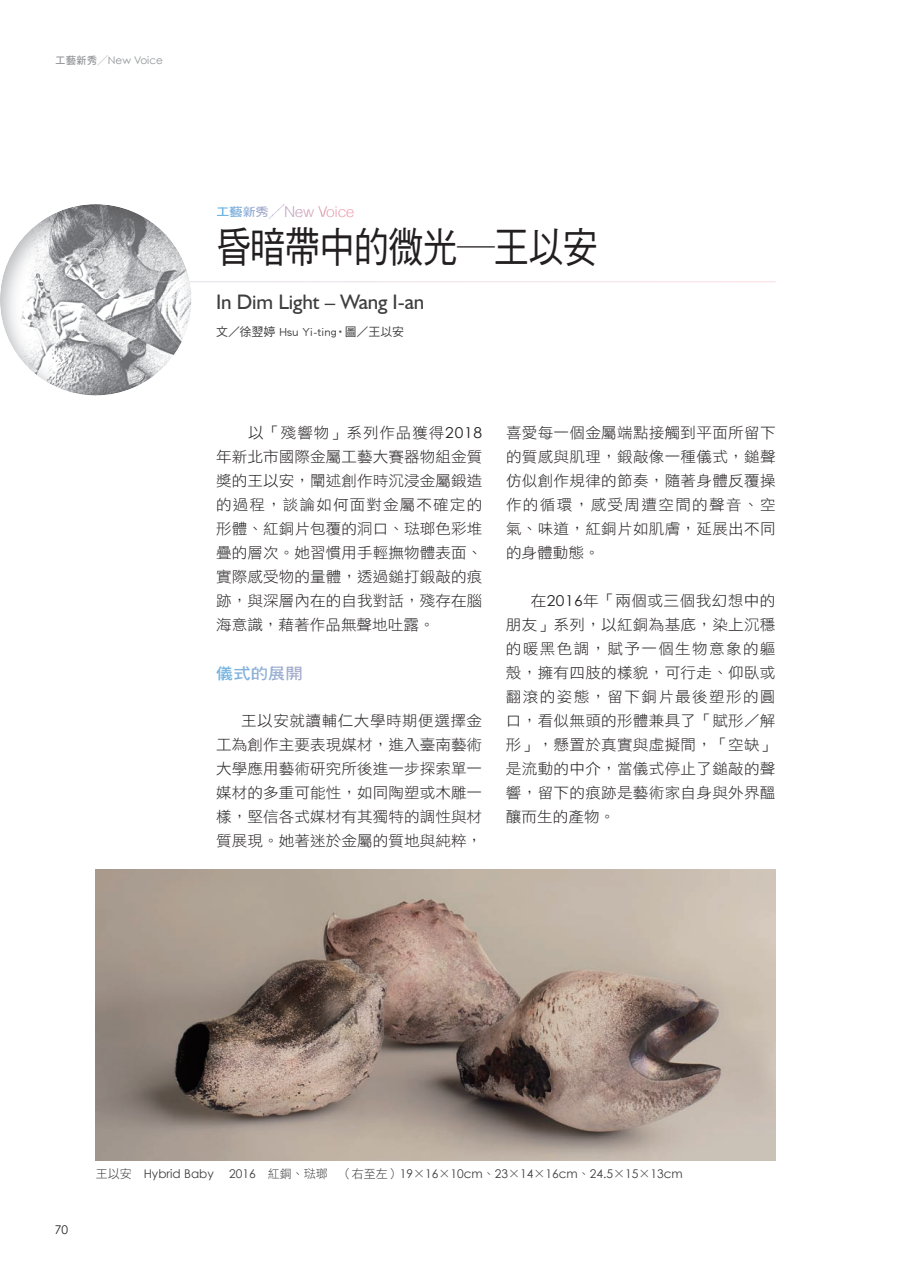
<style>
.page{position:relative;width:919px;height:1280px;background:#fff}
.page>*{position:absolute;margin:0;border:0;box-sizing:border-box;transform-origin:0 0}
.t1{font:42px "DF Hei Std W5 B5 pc H";letter-spacing:-.025em;color:#231f20;scale:.84 1}
.t2{font:21px "Humanist 521 BT";letter-spacing:-.005em;color:#3e3e3f}
.t3{font:15.75px "DF Hei Std W7 B5 pc H";color:#67b3e3;scale:1.1 1}
.t4{font:15px/24px "DF Hei Std W3 B5 pc H";letter-spacing:.005em;color:#231f20;text-align:justify;scale:1.04 1}
.t5{font:12px "Century Gothic";color:#3e3e3f}
.t6{font:12px "DF Hei Std W5 B5 pc H";color:#3e3e3f}
.t7{font:12px "DF Hei Std W7 B5 pc H";color:#67b3e3;scale:1.12 1}
.t8{font:12px "Century Gothic";color:#231f20}
.t9{font:10.5px "Century Gothic";color:#939598}
.s1{font-family:"DF Hei Std W7 B5 pc H"}
.s2{color:#71b2e0}
.s3{color:#92b0d6}
.s4{color:#9bafd3}
.s5{font-family:"DF Hei Std W3 B5 pc H";font-size:15px;color:#afadcb}
.s6{font-family:"Helvetica";font-weight:300;font-size:15px;color:#c3abc3}
.s7{font-family:"Helvetica";font-weight:300;font-size:15px;color:#cba9c0}
.s8{font-family:"Helvetica";font-weight:300;font-size:15px;color:#d1a8be}
.s9{font-family:"Helvetica";font-weight:300;font-size:15px;color:#dca6b8}
.s10{font-family:"Helvetica";font-weight:300;font-size:15px;color:#e5a5b5}
.s11{font-family:"Helvetica";font-weight:300;font-size:15px;color:#eaa4b3}
.s12{font-family:"Helvetica";font-weight:300;font-size:15px;color:#eda4b2}
.s13{font-family:"Helvetica";font-weight:300;font-size:15px;color:#efa3b1}
.s14{font-family:"Century Gothic"}
.s15{color:#7fb1dc}
.s16{color:#88b1da}
.s17{color:#91b0d6}
.s18{color:#a2aed0}
.s19{font-family:"DF Hei Std W3 B5 pc H"}
</style>
<div class="page">
<img style="left:0;top:204px;width:191px;height:191px">
<img style="left:105px;top:282px;width:85px;height:1px">
<img style="left:96px;top:870px;width:679px;height:291px">
<p class="t9" style="left:55px;top:54px;width:109px"><span class="s1">工藝新秀╱</span>New Voice</p>
<p class="t7" style="left:216px;top:207px;width:125px">工<span class="s2">藝</span><span class="s3">新</span><span class="s4">秀</span><span class="s5">╱</span><span class="s6">N</span><span class="s7">e</span><span class="s8">w</span> <span class="s9">V</span><span class="s10">o</span><span class="s11">i</span><span class="s12">c</span><span class="s13">e</span></p>
<p class="t1" style="left:216px;top:230px;width:456px">昏暗帶中的微光─王以安</p>
<p class="t2" style="left:216px;top:289px;width:209px">In Dim Light – Wang I-an</p>
<p class="t6" style="left:216px;top:327px;width:189px">文／徐翌婷 Hsu Yi-ting‧圖／王以安</p>
<p class="t4" style="left:216px;top:422px;width:257px;text-indent:32px">以「殘響物」系列作品獲得<span class="s14">2018</span>年新北市國際金屬工藝大賽器物組金質獎的王以安，闡述創作時沉浸金屬鍛造的過程，談論如何面對金屬不確定的形體、紅銅片包覆的洞口、琺瑯色彩堆疊的層次。她習慣用手輕撫物體表面、實際感受物的量體，透過鎚打鍛敲的痕跡，與深層內在的自我對話，殘存在腦海意識，藉著作品無聲地吐露。</p>
<p class="t3" style="left:216px;top:667px;width:80px">儀<span class="s15">式</span><span class="s16">的</span><span class="s17">展</span><span class="s18">開</span></p>
<p class="t4" style="left:216px;top:710px;width:257px;text-indent:25px">王以安就讀輔仁大學時期便選擇金工為創作主要表現媒材，進入臺南藝術大學應用藝術研究所後進一步探索單一媒材的多重可能性，如同陶塑或木雕一樣，堅信各式媒材有其獨特的調性與材質展現。她著迷於金屬的質地與純粹，</p>
<p class="t4" style="left:506px;top:422px;width:261px">喜愛每一個金屬端點接觸到平面所留下的質感與肌理，鍛敲像一種儀式，鎚聲仿似創作規律的節奏，隨著身體反覆操作的循環，感受周遭空間的聲音、空氣、味道，紅銅片如肌膚，延展出不同的身體動態。</p>
<p class="t4" style="left:506px;top:590px;width:261px;text-indent:25px">在<span class="s14">2016</span>年「兩個或三個我幻想中的朋友」系列，以紅銅為基底，染上沉穩的暖黑色調，賦予一個生物意象的軀殼，擁有四肢的樣貌，可行走、仰臥或翻滾的姿態，留下銅片最後塑形的圓口，看似無頭的形體兼具了「賦形／解形」，懸置於真實與虛擬間，「空缺」是流動的中介，當儀式停止了鎚敲的聲響，留下的痕跡是藝術家自身與外界醞釀而生的產物。</p>
<p class="t8" style="left:55px;top:1222px;width:15px">70</p>
<p class="t5" style="left:96px;top:1165px;width:120px"><span class="s19">王以安　</span>Hybrid Baby</p>
<p class="t5" style="left:229px;top:1165px;width:455px">2016<span class="s19">　紅銅、琺瑯　（右至左）</span>19<span class="s19">×</span>16<span class="s19">×</span>10cm<span class="s19">、</span>23<span class="s19">×</span>14<span class="s19">×</span>16cm<span class="s19">、</span>24.5<span class="s19">×</span>15<span class="s19">×</span>13cm</p>
</div>
